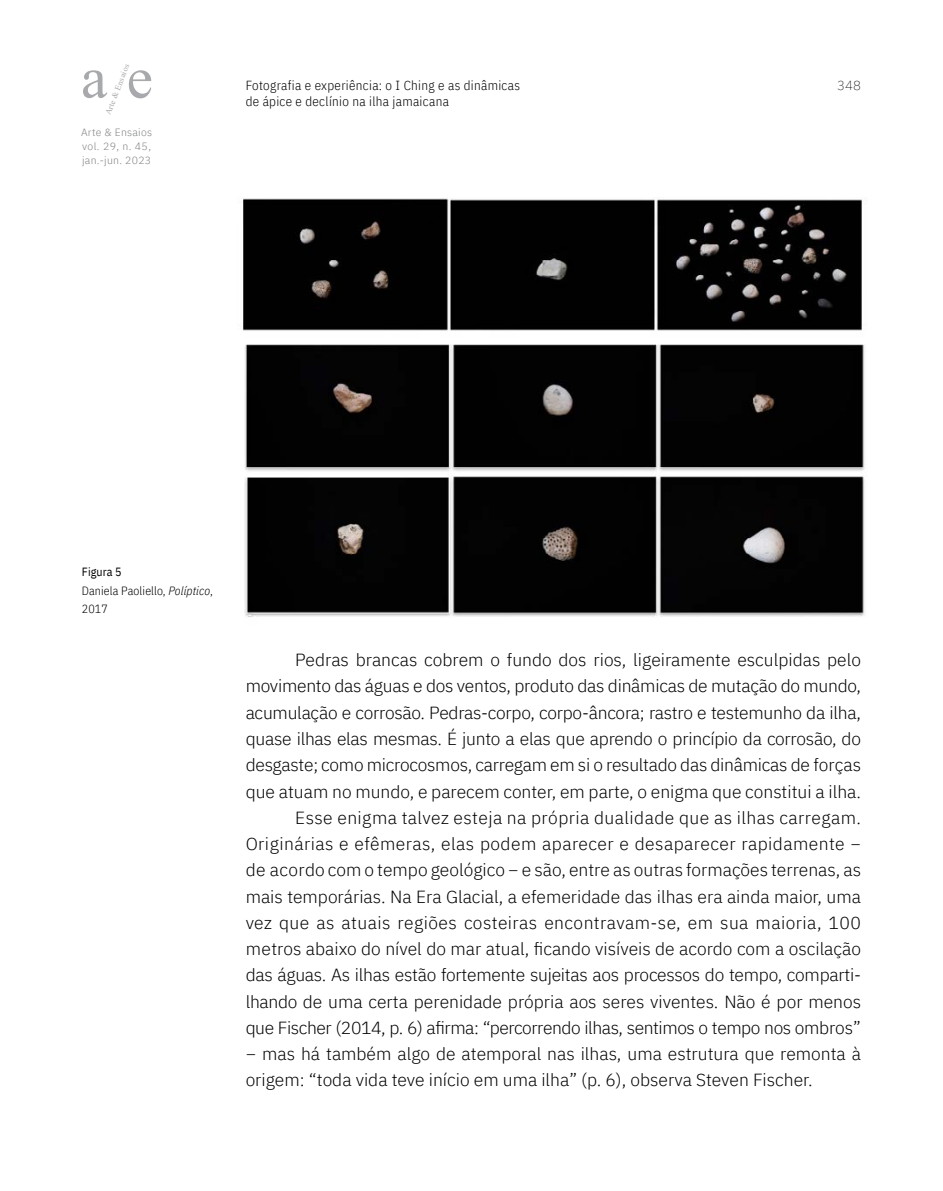
<style>
.page{position:relative;width:943px;height:1191px;background:#fff}
.page>*{position:absolute;margin:0;border:0;box-sizing:border-box;transform-origin:0 0}
.t1{font:59.15px "Times New Roman";color:#a7a9ac}
.t2{font:300 17.5px "IBM Plex Sans";color:#000}
.t3{font:300 17.5px "IBM Plex Sans";letter-spacing:.025em;color:#000}
.t4{font:300 17.5px "IBM Plex Sans";letter-spacing:-.025em;color:#000}
.t5{font:300 13.12px/16.6px "IBM Plex Sans Cond";letter-spacing:.025em;color:#000}
.t6{font:200 13.12px "IBM Plex Sans";color:#000}
.t7{font:300 11.9px/18.4px "IBM Plex Sans Cond";letter-spacing:.01em;color:#000}
.t8{font:300 10.5px/14px "IBM Plex Sans";letter-spacing:.025em;color:#808285;text-align:justify}
.t9{font:8.4px "Times New Roman";color:#a7a9ac}
.s1{font-weight:400}
.s2{font-style:italic}
</style>
<div class="page">
<img style="left:243px;top:198px;width:622px;height:419px">
<p class="t9" style="left:102px;top:112px;width:55px;rotate:-69deg">Arte &amp; Ensaios</p>
<p class="t8" style="left:81px;top:125px;width:72px">Arte &amp; Ensaios vol. 29, n. 45, jan.-jun. 2023</p>
<h1 class="t1" style="left:81px;top:36px;width:73px">a e</h1>
<p class="t6" style="left:837px;top:75px;width:25px">348</p>
<p class="t5" style="left:246px;top:76px;width:276px">Fotografia e experiência: o I Ching e as dinâmicas de ápice e declínio na ilha jamaicana</p>
<p class="t7" style="left:82px;top:562px;width:133px"><span class="s1">Figura 5<br></span>Daniela Paoliello, <span class="s2">Políptico</span>,<br>2017</p>
<p class="t2" style="left:295px;top:647px;width:567px">Pedras brancas cobrem o fundo dos rios, ligeiramente esculpidas pelo</p>
<p class="t2" style="left:246px;top:673px;width:617px">movimento das águas e dos ventos, produto das dinâmicas de mutação do mundo,</p>
<p class="t2" style="left:246px;top:699px;width:617px">acumulação e corrosão. Pedras-corpo, corpo-âncora; rastro e testemunho da ilha,</p>
<p class="t2" style="left:246px;top:725px;width:617px">quase ilhas elas mesmas. É junto a elas que aprendo o princípio da corrosão, do</p>
<p class="t2" style="left:246px;top:752px;width:617px">desgaste; como microcosmos, carregam em si o resultado das dinâmicas de forças</p>
<p class="t2" style="left:246px;top:778px;width:617px">que atuam no mundo, e parecem conter, em parte, o enigma que constitui a ilha.</p>
<p class="t3" style="left:295px;top:804px;width:567px">Esse enigma talvez esteja na própria dualidade que as ilhas carregam.</p>
<p class="t3" style="left:246px;top:830px;width:617px">Originárias e efêmeras, elas podem aparecer e desaparecer rapidamente −</p>
<p class="t2" style="left:246px;top:857px;width:617px">de acordo com o tempo geológico − e são, entre as outras formações terrenas, as</p>
<p class="t2" style="left:246px;top:883px;width:617px">mais temporárias. Na Era Glacial, a efemeridade das ilhas era ainda maior, uma</p>
<p class="t3" style="left:246px;top:909px;width:617px">vez que as atuais regiões costeiras encontravam-se, em sua maioria, 100</p>
<p class="t2" style="left:246px;top:935px;width:617px">metros abaixo do nível do mar atual, ficando visíveis de acordo com a oscilação</p>
<p class="t2" style="left:246px;top:962px;width:617px">das águas. As ilhas estão fortemente sujeitas aos processos do tempo, comparti-</p>
<p class="t2" style="left:246px;top:988px;width:617px">lhando de uma certa perenidade própria aos seres viventes. Não é por menos</p>
<p class="t4" style="left:246px;top:1014px;width:617px">que Fischer (2014, p. 6) afirma: “percorrendo ilhas, sentimos o tempo nos ombros”</p>
<p class="t2" style="left:246px;top:1040px;width:617px">− mas há também algo de atemporal nas ilhas, uma estrutura que remonta à</p>
<p class="t2" style="left:246px;top:1067px;width:568px">origem: “toda vida teve início em uma ilha” (p. 6), observa Steven Fischer.</p>
</div>
